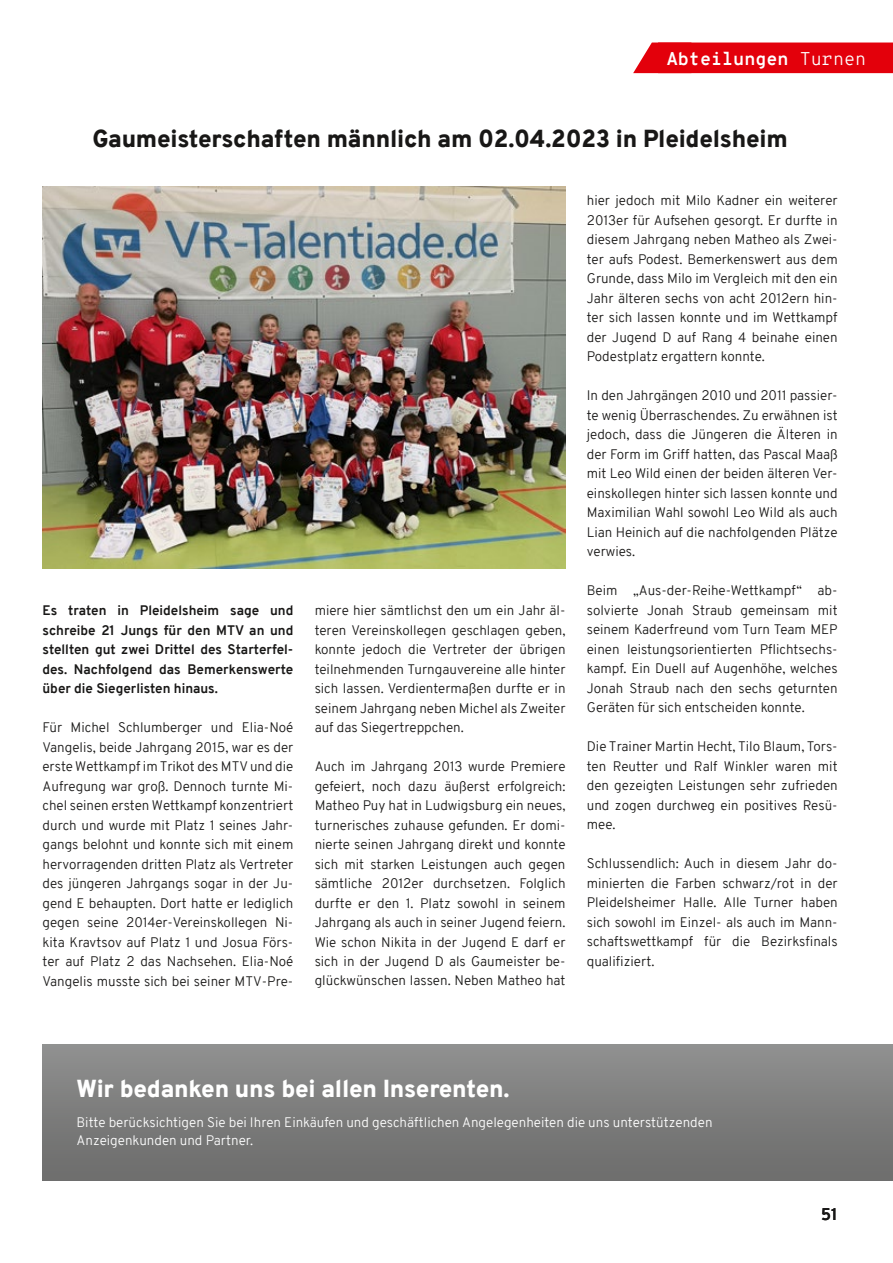
<style>
.page{position:relative;width:893px;height:1263px;background:#fff}
.page>*{position:absolute;margin:0;border:0;box-sizing:border-box;transform-origin:0 0}
.t1{font:900 24px "Overpass";letter-spacing:-.01em;color:#181716}
.t2{font:900 24px "Overpass";letter-spacing:-.01em;color:#fff}
.t3{font:700 18px "Overpass Mono";color:#fff}
.t4{font:700 16.5px "Overpass";color:#181716}
.t5{font:300 13.5px/19.5px "Overpass";color:#181716;text-align:justify}
.t6{font:700 13.5px/19.5px "Overpass";color:#181716;text-align:justify}
.t7{font:300 13.5px/18px "Overpass";color:#fff}
.s1{font-weight:300}
</style>
<div class="page">
<img style="left:43px;top:186px;width:523px;height:382px">
<div style="left:43px;top:1044px;width:850px;height:137px;background:linear-gradient(to bottom,#8f9090,#6c6b6b)"></div>
<svg style="left:633px;top:43px;width:25px;height:30px"></svg>
<div style="left:658px;top:43px;width:235px;height:30px;background:#e3000b"></div>
<h2 class="t3" style="left:667px;top:45px;width:201px">Abteilungen <span class="s1">Turnen</span></h2>
<h1 class="t1" style="left:92px;top:122px;width:697px">Gaumeisterschaften männlich am 02.04.2023 in Pleidelsheim</h1>
<p class="t6" style="left:43px;top:601px;width:252px">Es traten in Pleidelsheim sage und schreibe 21 Jungs für den MTV an und stellten gut zwei Drittel des Starterfel&shy;des. Nachfolgend das Bemerkenswerte über die Siegerlisten hinaus.</p>
<p class="t5" style="left:43px;top:718px;width:252px">Für Michel Schlumberger und Elia-Noé Vangelis, beide Jahrgang 2015, war es der erste Wettkampf im Trikot des MTV und die Aufregung war groß. Dennoch turnte Mi&shy;chel seinen ersten Wettkampf konzentriert durch und wurde mit Platz 1 seines Jahr&shy;gangs belohnt und konnte sich mit einem hervorragenden dritten Platz als Vertreter des jüngeren Jahrgangs sogar in der Ju&shy;gend E behaupten. Dort hatte er lediglich gegen seine 2014er-Vereinskollegen Ni&shy;kita Kravtsov auf Platz 1 und Josua Förs&shy;ter auf Platz 2 das Nachsehen. Elia-Noé Vangelis musste sich bei seiner MTV-Pre-</p>
<p class="t5" style="left:315px;top:601px;width:252px">miere hier sämtlichst den um ein Jahr äl&shy;teren Vereinskollegen geschlagen geben, konnte jedoch die Vertreter der übrigen teilnehmenden Turngauvereine alle hinter sich lassen. Verdientermaßen durfte er in seinem Jahrgang neben Michel als Zweiter auf das Siegertreppchen.</p>
<p class="t5" style="left:315px;top:757px;width:252px">Auch im Jahrgang 2013 wurde Premiere gefeiert, noch dazu äußerst erfolgreich:<br>Matheo Puy hat in Ludwigsburg ein neues, turnerisches zuhause gefunden. Er domi&shy;nierte seinen Jahrgang direkt und konnte sich mit starken Leistungen auch gegen sämtliche 2012er durchsetzen. Folglich durfte er den 1. Platz sowohl in seinem Jahrgang als auch in seiner Jugend feiern.<br>Wie schon Nikita in der Jugend E darf er sich in der Jugend D als Gaumeister be&shy;glückwünschen lassen. Neben Matheo hat</p>
<p class="t5" style="left:587px;top:191px;width:252px">hier jedoch mit Milo Kadner ein weiterer 2013er für Aufsehen gesorgt. Er durfte in diesem Jahrgang neben Matheo als Zwei&shy;ter aufs Podest. Bemerkenswert aus dem Grunde, dass Milo im Vergleich mit den ein Jahr älteren sechs von acht 2012ern hin&shy;ter sich lassen konnte und im Wettkampf der Jugend D auf Rang 4 beinahe einen Podestplatz ergattern konnte.</p>
<p class="t5" style="left:587px;top:386px;width:252px">In den Jahrgängen 2010 und 2011 passier&shy;te wenig Überraschendes. Zu erwähnen ist jedoch, dass die Jüngeren die Älteren in der Form im Griff hatten, das Pascal Maaß mit Leo Wild einen der beiden älteren Ver&shy;einskollegen hinter sich lassen konnte und Maximilian Wahl sowohl Leo Wild als auch Lian Heinich auf die nachfolgenden Plätze verwies.</p>
<p class="t5" style="left:587px;top:581px;width:252px">Beim „Aus-der-Reihe-Wettkampf“ ab&shy;solvierte Jonah Straub gemeinsam mit seinem Kaderfreund vom Turn Team MEP einen leistungsorientierten Pflichtsechs&shy;kampf. Ein Duell auf Augenhöhe, welches Jonah Straub nach den sechs geturnten Geräten für sich entscheiden konnte.</p>
<p class="t5" style="left:587px;top:737px;width:252px">Die Trainer Martin Hecht, Tilo Blaum, Tors&shy;ten Reutter und Ralf Winkler waren mit den gezeigten Leistungen sehr zufrieden und zogen durchweg ein positives Resü&shy;mee.</p>
<p class="t5" style="left:587px;top:854px;width:252px">Schlussendlich: Auch in diesem Jahr do&shy;minierten die Farben schwarz/rot in der Pleidelsheimer Halle. Alle Turner haben sich sowohl im Einzel- als auch im Mann&shy;schaftswettkampf für die Bezirksfinals qualifiziert.</p>
<h1 class="t2" style="left:77px;top:1071px;width:435px">Wir bedanken uns bei allen Inserenten.</h1>
<p class="t7" style="left:77px;top:1114px;width:637px">Bitte berücksichtigen Sie bei Ihren Einkäufen und geschäftlichen Angelegenheiten die uns unterstützenden<br>Anzeigenkunden und Partner.</p>
<p class="t4" style="left:821px;top:1202px;width:18px">51</p>
</div>
